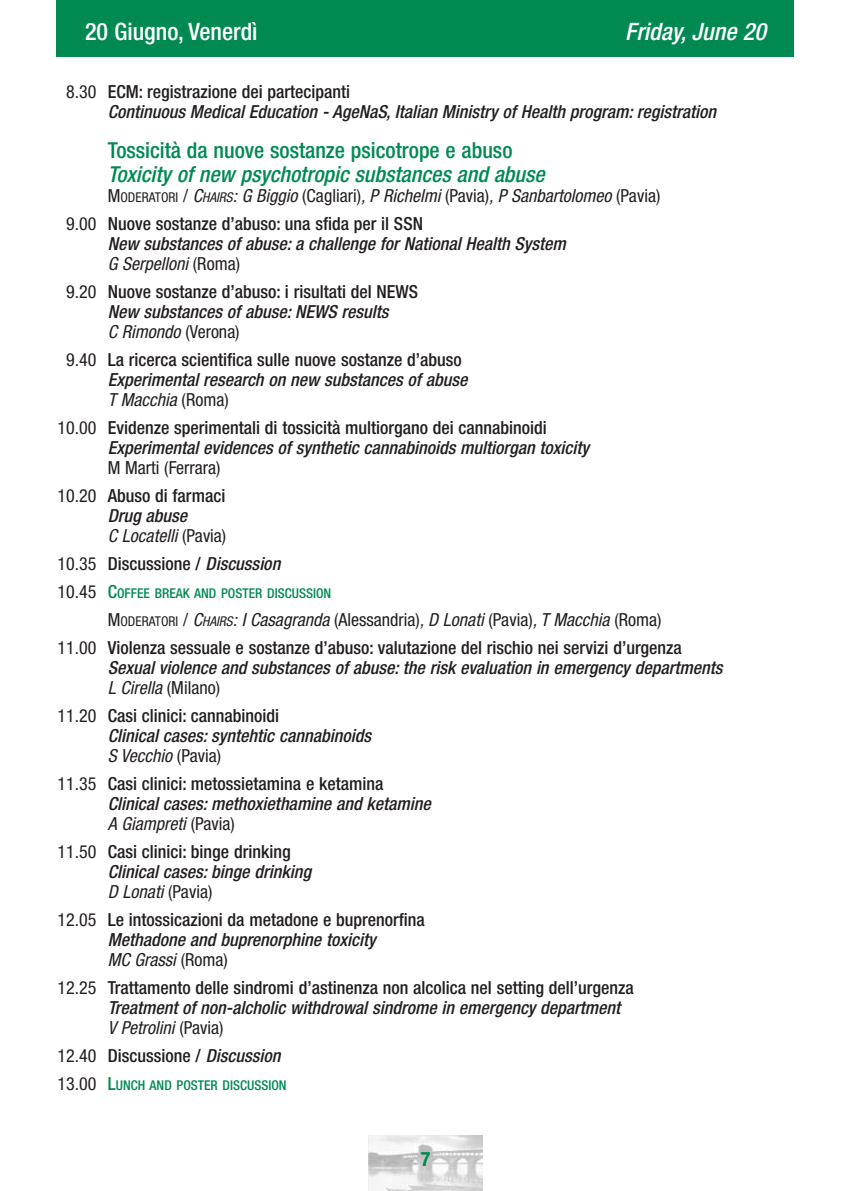
<style>
.page{position:relative;width:851px;height:1191px;background:#fff}
.page>*{position:absolute;margin:0;border:0;box-sizing:border-box;transform-origin:0 0}
.t1{font:500 condensed 24px "Helvetica Neue LT Std";color:#fff}
.t2{font:italic 500 condensed 24px "Helvetica Neue LT Std";color:#fff}
.t3{font:italic 500 condensed 22px "Helvetica Neue";color:#008a52}
.t4{font:500 condensed 22px "Helvetica Neue";color:#008a52}
.t5{font:700 condensed 20px "Helvetica Neue";color:#008a52}
.t6{font:500 condensed 18px/20px "Helvetica Neue";color:#231f20}
.t7{font:italic 500 condensed 18px/20px "Helvetica Neue";color:#231f20}
.t8{font:condensed 18px/28px "Helvetica Neue";color:#231f20;text-align:right}
.t9{font:italic condensed 18px/20px "Helvetica Neue";color:#231f20}
.t10{font:500 condensed 13.6px "Helvetica Neue";color:#008a52}
.s1{font-weight:400;font-style:normal}
.s2{font-style:normal}
.s3{font-weight:400}
.s4{font-weight:400;font-size:13.6px}
.s5{font-weight:400;font-style:italic}
.s6{font-weight:400;font-style:italic;font-size:13.6px}
.s7{font-style:italic}
.s8{font-weight:500}
.s9{font-weight:400;font-size:18px;color:#231f20}
.s10{font-size:18px}
</style>
<div class="page">
<div style="left:57px;top:0;width:737px;height:57px;background:#008a52"></div>
<img style="left:369px;top:1135px;width:113px;height:56px">
<h1 class="t1" style="left:85px;top:23px;width:174px">20 Giugno, Venerdì</h1>
<h1 class="t2" style="left:625px;top:23px;width:142px">Friday, June 20</h1>
<p class="t7" style="left:108px;top:83px;width:609px;text-indent:-42px"><span class="s1">8.30</span> <span class="s2">ECM: registrazione dei partecipanti<br></span>Continuous Medical Education - AgeNaS, Italian Ministry of Health program: registration</p>
<p class="t4" style="left:108px;top:142px;width:406px">Tossicità da nuove sostanze psicotrope e abuso</p>
<p class="t3" style="left:108px;top:166px;width:438px">Toxicity of new psychotropic substances and abuse</p>
<p class="t6" style="left:66px;top:183px;width:595px;line-height:28px;text-indent:42px"><span class="s3">M</span><span class="s4">ODERATORI</span> <span class="s3">/</span> <span class="s5">C</span><span class="s6">HAIRS</span><span class="s5">: G Biggio</span> <span class="s3">(Cagliari)</span><span class="s5">, P Richelmi</span> <span class="s3">(Pavia)</span><span class="s5">, P Sanbartolomeo</span> <span class="s3">(Pavia)<br>9.00</span> Nuove sostanze d’abuso: una sfida per il SSN</p>
<p class="t7" style="left:108px;top:235px;width:459px">New substances of abuse: a challenge for National Health System<br><span class="s3">G Serpelloni</span> <span class="s1">(Roma)</span></p>
<p class="t6" style="left:108px;top:283px;width:312px;text-indent:-42px"><span class="s3">9.20</span> Nuove sostanze d’abuso: i risultati del NEWS<br><span class="s7">New substances of abuse: NEWS results<br></span><span class="s5">C Rimondo</span> <span class="s3">(Verona)</span></p>
<p class="t6" style="left:108px;top:351px;width:361px;text-indent:-42px"><span class="s3">9.40</span> La ricerca scientifica sulle nuove sostanze d’abuso<br><span class="s7">Experimental research on new substances of abuse<br></span><span class="s5">T Macchia</span> <span class="s3">(Roma)</span></p>
<p class="t7" style="left:108px;top:419px;width:483px;text-indent:-50px"><span class="s1">10.00</span> <span class="s2">Evidenze sperimentali di tossicità multiorgano dei cannabinoidi<br></span>Experimental evidences of synthetic cannabinoids multiorgan toxicity</p>
<p class="t8" style="left:58px;top:455px;width:169px">M Marti (Ferrara)<br>10.20 <span class="s8">Abuso di farmaci</span></p>
<p class="t9" style="left:108px;top:507px;width:120px"><span class="s8">Drug abuse<br></span>C Locatelli <span class="s2">(Pavia)</span></p>
<p class="t6" style="left:58px;top:555px;width:224px"><span class="s3">10.35</span> Discussione / <span class="s7">Discussion</span></p>
<p class="t10" style="left:58px;top:588px;width:275px"><span class="s9">10.45</span> <span class="s10">C</span>OFFEE BREAK AND POSTER DISCUSSION</p>
<p class="t6" style="left:57px;top:607px;width:625px;line-height:28px;text-indent:50px"><span class="s3">M</span><span class="s4">ODERATORI</span> <span class="s3">/</span> <span class="s5">C</span><span class="s6">HAIRS</span><span class="s5">: I Casagranda</span> <span class="s3">(Alessandria)</span><span class="s5">, D Lonati</span> <span class="s3">(Pavia)</span><span class="s5">, T Macchia</span> <span class="s3">(Roma)<br>11.00</span> Violenza sessuale e sostanze d’abuso: valutazione del rischio nei servizi d’urgenza</p>
<p class="t7" style="left:108px;top:659px;width:616px">Sexual violence and substances of abuse: the risk evaluation in emergency departments<br><span class="s3">L Cirella</span> <span class="s1">(Milano)</span></p>
<p class="t7" style="left:108px;top:707px;width:265px;text-indent:-50px"><span class="s1">11.20</span> <span class="s2">Casi clinici: cannabinoidi<br></span>Clinical cases: syntehtic cannabinoids<br><span class="s3">S Vecchio</span> <span class="s1">(Pavia)</span></p>
<p class="t7" style="left:108px;top:775px;width:324px;text-indent:-50px"><span class="s1">11.35</span> <span class="s2">Casi clinici: metossietamina e ketamina<br></span>Clinical cases: methoxiethamine and ketamine<br><span class="s3">A Giampreti</span> <span class="s1">(Pavia)</span></p>
<p class="t7" style="left:108px;top:843px;width:205px;text-indent:-50px"><span class="s1">11.50</span> <span class="s2">Casi clinici: binge drinking<br></span>Clinical cases: binge drinking<br><span class="s3">D Lonati</span> <span class="s1">(Pavia)</span></p>
<p class="t6" style="left:108px;top:911px;width:318px;text-indent:-50px"><span class="s3">12.05</span> Le intossicazioni da metadone e buprenorfina<br><span class="s7">Methadone and buprenorphine toxicity<br></span><span class="s5">MC Grassi</span> <span class="s3">(Roma)</span></p>
<p class="t6" style="left:108px;top:979px;width:527px;text-indent:-50px"><span class="s3">12.25</span> Trattamento delle sindromi d’astinenza non alcolica nel setting dell’urgenza<br><span class="s7">Treatment of non-alcholic withdrowal sindrome in emergency department<br></span><span class="s5">V Petrolini</span> <span class="s3">(Pavia)</span></p>
<p class="t6" style="left:58px;top:1047px;width:224px"><span class="s3">12.40</span> Discussione / <span class="s7">Discussion</span></p>
<p class="t10" style="left:58px;top:1080px;width:230px"><span class="s9">13.00</span> <span class="s10">L</span>UNCH AND POSTER DISCUSSION</p>
<p class="t5" style="left:420px;top:1151px;width:11px">7</p>
</div>
